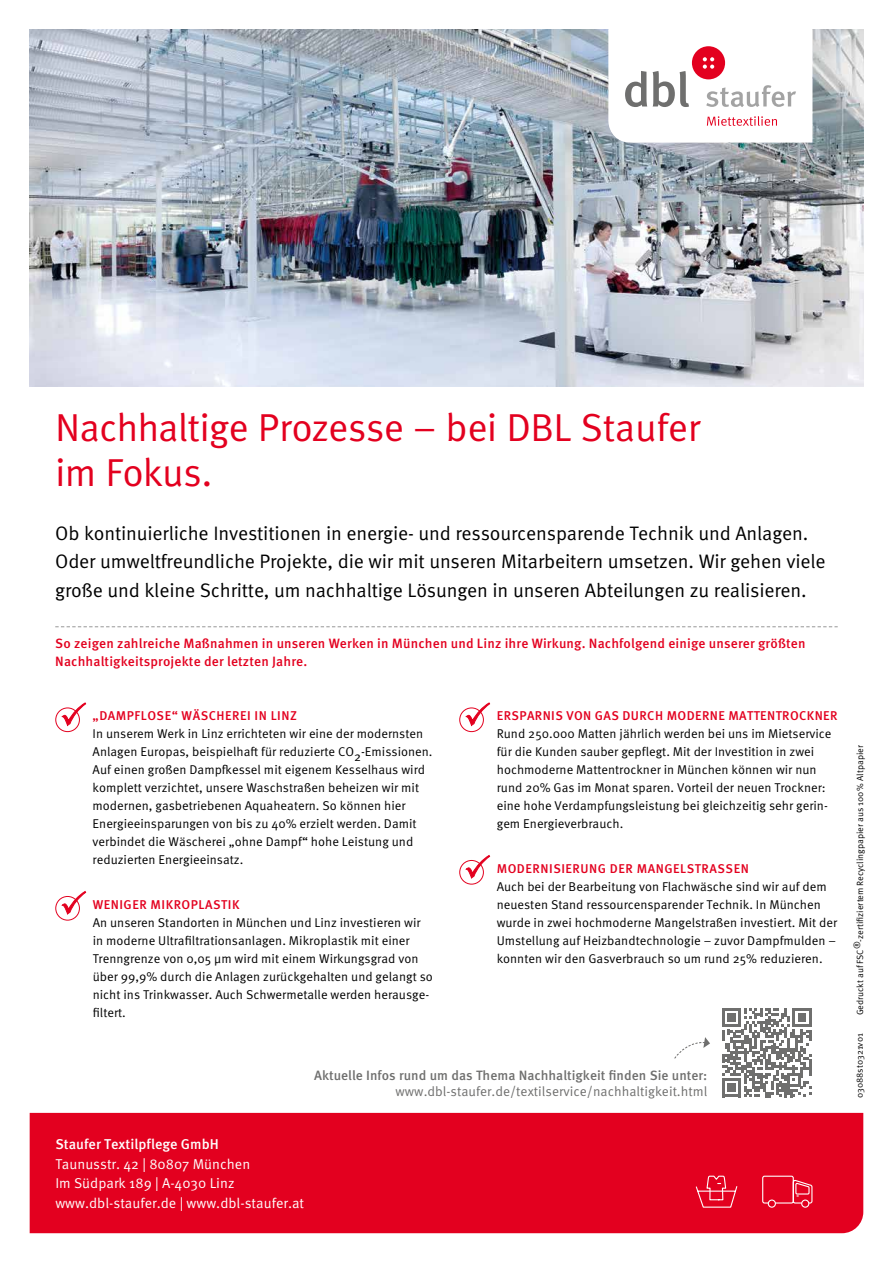
<style>
.page{position:relative;width:893px;height:1263px;background:#fff}
.page>*{position:absolute;margin:0;border:0;box-sizing:border-box;transform-origin:0 0}
.t1{font:39px/45px "Meta OT Norm";letter-spacing:-.02em;color:#e3001f}
.t2{font:19.5px/28.5px "Meta OT Norm";letter-spacing:-.01em;color:#000}
.t3{font:14.25px/19.5px "Meta OT Norm";color:#fff}
.t4{font:500 14.25px "Meta OT";color:#fff}
.t5{font:500 13.5px/18px "Meta OT";letter-spacing:.01em;color:#e3001f}
.t6{font:500 13.5px "Meta OT";color:#6f6f6e}
.t7{font:13.5px "Meta OT Norm";color:#6f6f6e}
.t8{font:12.75px/18px "Meta OT Norm";color:#000}
.t9{font:500 12.75px "Meta OT";letter-spacing:.04em;color:#e3001f}
.t10{font:9px "Meta OT Norm";color:#000}
</style>
<div class="page">
<div style="left:55px;top:707px;width:25px;height:25px;border:1px solid #e3001f;border-radius:50%"></div>
<svg style="left:60px;top:702px;width:27px;height:25px"></svg>
<div style="left:55px;top:896px;width:25px;height:25px;border:1px solid #e3001f;border-radius:50%"></div>
<svg style="left:60px;top:891px;width:27px;height:25px"></svg>
<div style="left:459px;top:707px;width:25px;height:25px;border:1px solid #e3001f;border-radius:50%"></div>
<svg style="left:464px;top:702px;width:27px;height:25px"></svg>
<div style="left:459px;top:860px;width:25px;height:25px;border:1px solid #e3001f;border-radius:50%"></div>
<svg style="left:464px;top:855px;width:27px;height:25px"></svg>
<img style="left:30px;top:30px;width:833px;height:357px">
<div style="left:30px;top:1113px;width:833px;height:120px;background:#e3001f"></div>
<svg style="left:696px;top:1176px;width:42px;height:32px"></svg>
<div style="left:801px;top:1199px;width:8px;height:9px;border:1px solid #fff;border-radius:50%"></div>
<svg style="left:762px;top:1176px;width:50px;height:28px"></svg>
<div style="left:768px;top:1199px;width:8px;height:9px;border:1px solid #fff;border-radius:50%"></div>
<svg style="left:674px;top:1037px;width:36px;height:22px"></svg>
<svg style="left:722px;top:1008px;width:89px;height:89px"></svg>
<svg style="left:55px;top:626px;width:783px;height:1px"></svg>
<svg style="left:608px;top:29px;width:204px;height:113px"></svg>
<h1 class="t1" style="left:55px;top:405px;width:647px">Nachhaltige Prozesse – bei DBL Staufer im Fokus.</h1>
<p class="t2" style="left:55px;top:519px;width:772px">Ob kontinuierliche Investitionen in energie- und ressourcensparende Technik und Anlagen.<br>Oder umweltfreundliche Projekte, die wir mit unseren Mitarbeitern umsetzen. Wir gehen viele große und kleine Schritte, um nachhaltige Lösungen in unseren Abteilungen zu realisieren.</p>
<p class="t5" style="left:55px;top:635px;width:752px">So zeigen zahlreiche Maßnahmen in unseren Werken in München und Linz ihre Wirkung. Nachfolgend einige unserer größten<br>Nachhaltigkeitsprojekte der letzten Jahre.</p>
<p class="t9" style="left:93px;top:709px;width:206px">„DAMPFLOSE“ WÄSCHEREI IN LINZ</p>
<p class="t8" style="left:93px;top:725px;width:341px">In unserem Werk in Linz errichteten wir eine der modernsten Anlagen Europas, beispielhaft für reduzierte CO2-Emissionen.<br>Auf einen großen Dampfkessel mit eigenem Kesselhaus wird komplett verzichtet, unsere Waschstraßen beheizen wir mit modernen, gasbetriebenen Aquaheatern. So können hier Energieeinsparungen von bis zu 40% erzielt werden. Damit verbindet die Wäscherei „ohne Dampf“ hohe Leistung und reduzierten Energieeinsatz.</p>
<p class="t9" style="left:93px;top:897px;width:148px">WENIGER MIKROPLASTIK</p>
<p class="t8" style="left:93px;top:914px;width:342px">An unseren Standorten in München und Linz investieren wir in moderne Ultrafiltrationsanlagen. Mikroplastik mit einer Trenngrenze von 0,05 µm wird mit einem Wirkungsgrad von über 99,9% durch die Anlagen zurückgehalten und gelangt so nicht ins Trinkwasser. Auch Schwermetalle werden herausge&shy;filtert.</p>
<p class="t9" style="left:497px;top:709px;width:342px">ERSPARNIS VON GAS DURCH MODERNE MATTENTROCKNER</p>
<p class="t8" style="left:497px;top:725px;width:336px">Rund 250.000 Matten jährlich werden bei uns im Mietservice für die Kunden sauber gepflegt. Mit der Investition in zwei hochmoderne Mattentrockner in München können wir nun rund 20% Gas im Monat sparen. Vorteil der neuen Trockner: eine hohe Verdampfungsleistung bei gleichzeitig sehr gerin&shy;gem Energieverbrauch.</p>
<p class="t9" style="left:497px;top:861px;width:254px">MODERNISIERUNG DER MANGELSTRASSEN</p>
<p class="t8" style="left:497px;top:878px;width:342px">Auch bei der Bearbeitung von Flachwäsche sind wir auf dem neuesten Stand ressourcensparender Technik. In München wurde in zwei hochmoderne Mangelstraßen investiert. Mit der Umstellung auf Heizbandtechnologie – zuvor Dampfmulden – konnten wir den Gasverbrauch so um rund 25% reduzieren.</p>
<p class="t6" style="left:314px;top:1067px;width:395px">Aktuelle Infos rund um das Thema Nachhaltigkeit finden Sie unter:</p>
<p class="t7" style="left:395px;top:1083px;width:313px">www.dbl-staufer.de/textilservice/nachhaltigkeit.html</p>
<p class="t4" style="left:55px;top:1136px;width:165px">Staufer Textilpflege GmbH</p>
<p class="t3" style="left:55px;top:1154px;width:250px">Taunusstr. 42 | 80807 München<br>Im Südpark 189 | A-4030 Linz www.dbl-staufer.de | www.dbl-staufer.at</p>
<p class="t10" style="left:855px;top:1015px;width:272px;rotate:-90deg">Gedruckt auf FSC®-zertifiziertem Recyclingpapier aus 100% Altpapier</p>
<p class="t10" style="left:854px;top:1098px;width:66px;rotate:-90deg">03088st0321v01</p>
</div>
